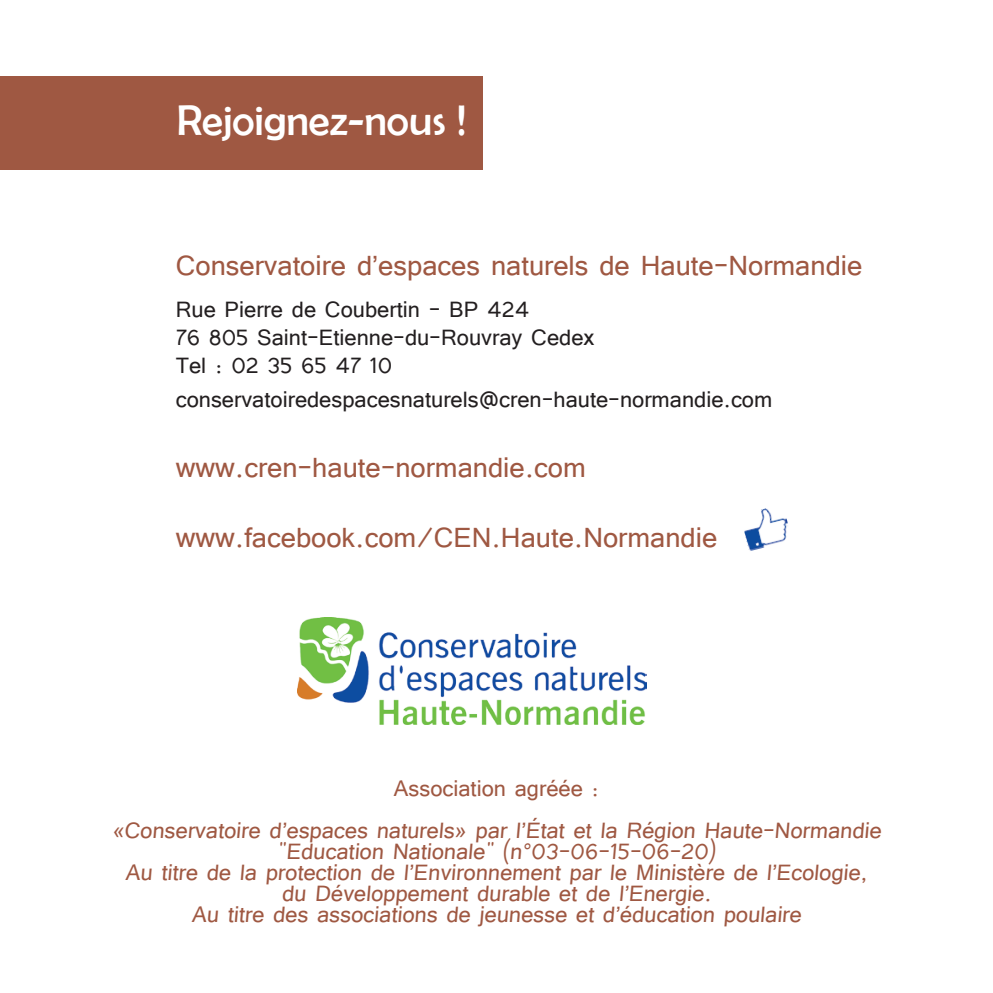
<style>
.page{position:relative;width:993px;height:993px;background:#fff}
.page>*{position:absolute;margin:0;border:0;box-sizing:border-box;transform-origin:0 0}
.t1{font:43.05px "Berlin Sans FB";color:#fff}
.t2{font:35px/70px "Tunga";color:#9f5842}
.t3{font:28px/21px "Tunga";color:#9f5842;text-align:center}
.t4{font:28px/28px "Tunga";color:#231f20}
</style>
<div class="page">
<img style="left:744px;top:508px;width:44px;height:43px">
<img style="left:297px;top:617px;width:349px;height:107px">
<div style="left:0;top:76px;width:482px;height:94px;background:#9f5842"></div>
<h1 class="t1" style="left:177px;top:97px;width:291px">Rejoignez-nous !</h1>
<p class="t2" style="left:176px;top:228px;width:687px">Conservatoire d’espaces naturels de Haute-Normandie</p>
<p class="t4" style="left:176px;top:293px;width:420px">Rue Pierre de Coubertin - BP 424<br>76 805 Saint-Etienne-du-Rouvray Cedex<br>Tel : 02 35 65 47 10</p>
<p class="t4" style="left:176px;top:383px;width:598px">conservatoiredespacesnaturels@cren-haute-normandie.com</p>
<p class="t2" style="left:176px;top:429px;width:542px">www.cren-haute-normandie.com www.facebook.com/CEN.Haute.Normandie</p>
<p class="t3" style="left:112px;top:765px;width:774px;line-height:42px">Association agréée :<br>«Conservatoire d’espaces naturels» par l’État et la Région Haute-Normandie</p>
<p class="t3" style="left:125px;top:838px;width:747px">"Education Nationale" (n°03-06-15-06-20)<br>Au titre de la protection de l’Environnement par le Ministère de l’Ecologie, du Développement durable et de l’Energie.<br>Au titre des associations de jeunesse et d’éducation poulaire</p>
</div>
